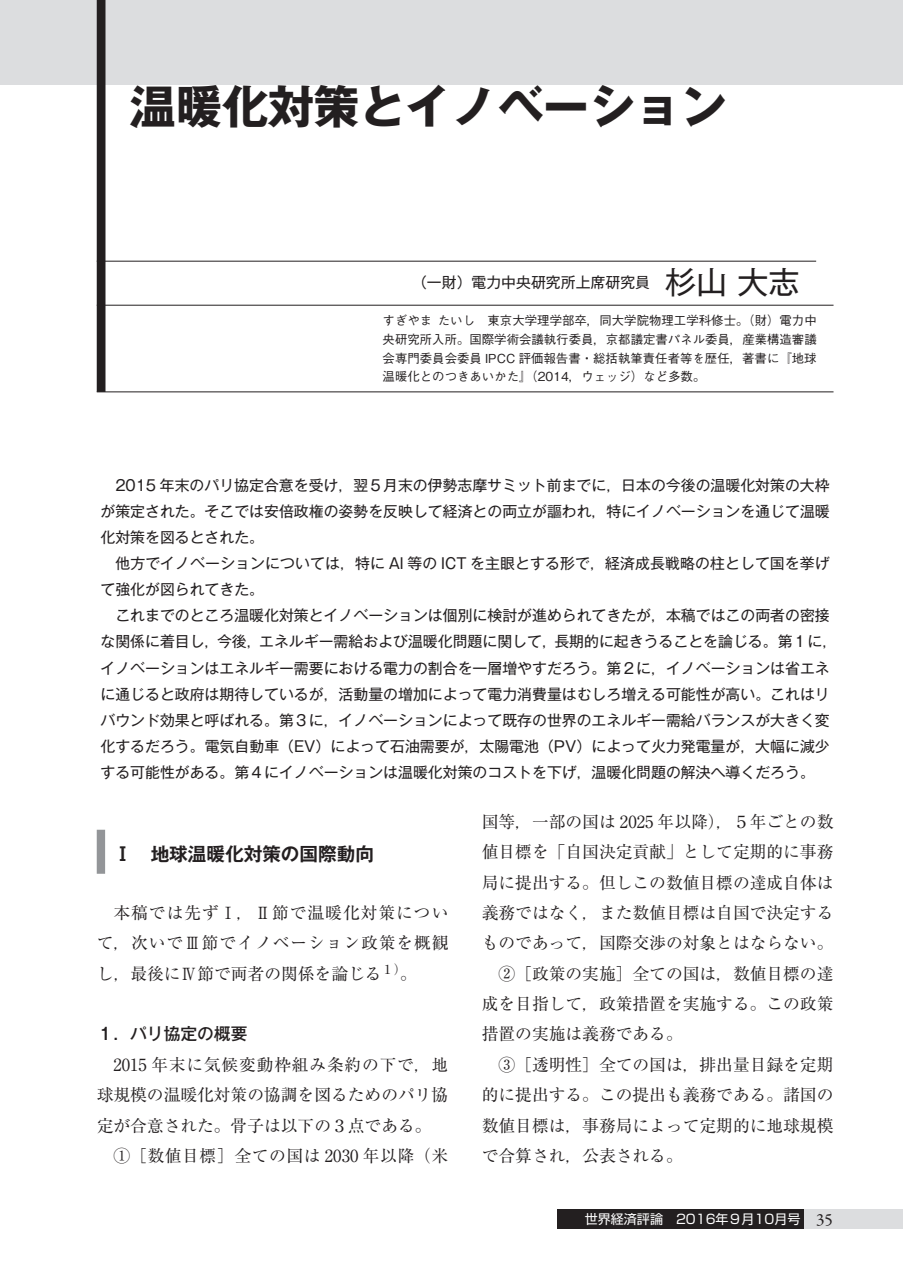
<style>
.page{position:relative;width:903px;height:1275px;background:#fff}
.page>*{position:absolute;margin:0;border:0;box-sizing:border-box;transform-origin:0 0}
.t1{font:700 45.85px "Gothic MB101 Pro";color:#231f20}
.t2{font:700 18.55px "Gothic MB101 Pro De";color:#231f20}
.t3{font:16.8px/30.4px "Ryumin Pro";color:#231f20;text-align:justify}
.t4{font:16.8px "Ryumin Pro";letter-spacing:.05em;color:#231f20}
.t5{font:16.8px "Ryumin Pro";letter-spacing:.035em;color:#231f20}
.t6{font:500 16.8px "Gothic MB101 Pro";color:#231f20}
.t7{font:14.88px/26.1px "Gothic MB101 Pro";color:#231f20}
.t8{font:12.95px "Shin Go Pro";color:#fff}
.t9{font:500 12.42px/18.6px "Gothic BBB Pro";color:#231f20;text-align:justify}
.s1{font-size:30.97px}
.s2{font-family:"Garamond Premr Pro";font-size:17.32px;color:#231f20}
</style>
<div class="page">
<div style="left:0;top:0;width:903px;height:84px;background:#dcdddf"></div>
<div style="left:557px;top:1209px;width:247px;height:20px;background:#231f20"></div>
<div style="left:804px;top:1209px;width:99px;height:20px;background:#dcdddf"></div>
<hr style="left:97px;top:261px;width:719px;height:1px;background:#231f20">
<hr style="left:97px;top:305px;width:736px;height:1px;background:#231f20">
<hr style="left:97px;top:392px;width:736px;height:1px;background:#231f20">
<div style="left:97px;top:0;width:8px;height:392px;background:#231f20"></div>
<div style="left:97px;top:830px;width:8px;height:44px;background:#939598"></div>
<h1 class="t1" style="left:130px;top:69px;width:598px">温暖化対策とイノベーション</h1>
<p class="t7" style="left:412px;top:267px;width:389px">（一財）電力中央研究所上席研究員　<span class="s1">杉山 大志</span></p>
<p class="t9" style="left:383px;top:310px;width:436px">すぎやま たいし　東京大学理学部卒，同大学院物理工学科修士。（財）電力中央研究所入所。国際学術会議執行委員，京都議定書パネル委員，産業構造審議会専門委員会委員 IPCC 評価報告書・総括執筆責任者等を歴任，著書に『地球温暖化とのつきあいかた』（2014，ウェッジ）など多数。</p>
<p class="t7" style="left:100px;top:470px;width:731px;text-align:justify;text-indent:15px">2015 年末のパリ協定合意を受け，翌５月末の伊勢志摩サミット前までに，日本の今後の温暖化対策の大枠が策定された。そこでは安倍政権の姿勢を反映して経済との両立が謳われ，特にイノベーションを通じて温暖化対策を図るとされた。</p>
<p class="t7" style="left:100px;top:549px;width:731px;text-indent:15px">他方でイノベーションについては，特に AI 等の ICT を主眼とする形で，経済成長戦略の柱として国を挙げて強化が図られてきた。</p>
<p class="t7" style="left:100px;top:601px;width:738px;text-indent:15px">これまでのところ温暖化対策とイノベーションは個別に検討が進められてきたが，本稿ではこの両者の密接な関係に着目し，今後，エネルギー需給および温暖化問題に関して，長期的に起きうることを論じる。第１に，イノベーションはエネルギー需要における電力の割合を一層増やすだろう。第２に，イノベーションは省エネに通じると政府は期待しているが，活動量の増加によって電力消費量はむしろ増える可能性が高い。これはリバウンド効果と呼ばれる。第３に，イノベーションによって既存の世界のエネルギー需給バランスが大きく変化するだろう。電気自動車（EV）によって石油需要が，太陽電池（PV）によって火力発電量が，大幅に減少する可能性がある。第４にイノベーションは温暖化対策のコストを下げ，温暖化問題の解決へ導くだろう。</p>
<p class="t2" style="left:113px;top:839px;width:262px">Ⅰ　地球温暖化対策の国際動向</p>
<p class="t3" style="left:97px;top:896px;width:353px;text-indent:17px">本稿では先ずⅠ，Ⅱ節で温暖化対策について，次いでⅢ節でイノベーション政策を概観し，最後にⅣ節で両者の関係を論じる<sup>１）</sup>。</p>
<p class="t6" style="left:97px;top:1020px;width:152px">１．パリ協定の概要</p>
<p class="t4" style="left:113px;top:1051px;width:336px">2015 年末に気候変動枠組み条約の下で，地</p>
<p class="t3" style="left:97px;top:1078px;width:353px">球規模の温暖化対策の協調を図るためのパリ協</p>
<p class="t3" style="left:97px;top:1109px;width:336px">定が合意された。骨子は以下の３点である。</p>
<p class="t5" style="left:113px;top:1142px;width:336px">①［数値目標］全ての国は 2030 年以降（米</p>
<p class="t3" style="left:482px;top:805px;width:353px">国等，一部の国は 2025 年以降），５年ごとの数</p>
<p class="t3" style="left:482px;top:835px;width:353px">値目標を「自国決定貢献」として定期的に事務</p>
<p class="t3" style="left:482px;top:866px;width:353px">局に提出する。但しこの数値目標の達成自体は</p>
<p class="t3" style="left:482px;top:896px;width:353px">義務ではなく，また数値目標は自国で決定する</p>
<p class="t3" style="left:482px;top:927px;width:353px">ものであって，国際交渉の対象とはならない。</p>
<p class="t3" style="left:498px;top:957px;width:336px">②［政策の実施］全ての国は，数値目標の達</p>
<p class="t3" style="left:482px;top:987px;width:353px">成を目指して，政策措置を実施する。この政策</p>
<p class="t3" style="left:482px;top:1018px;width:202px">措置の実施は義務である。</p>
<p class="t3" style="left:498px;top:1048px;width:336px">③［透明性］全ての国は，排出量目録を定期</p>
<p class="t3" style="left:482px;top:1079px;width:353px">的に提出する。この提出も義務である。諸国の</p>
<p class="t3" style="left:482px;top:1109px;width:353px">数値目標は，事務局によって定期的に地球規模</p>
<p class="t3" style="left:482px;top:1139px;width:202px">で合算され，公表される。</p>
<p class="t8" style="left:585px;top:1208px;width:250px">世界経済評論　2016年９月10月号 <span class="s2">35</span></p>
</div>
